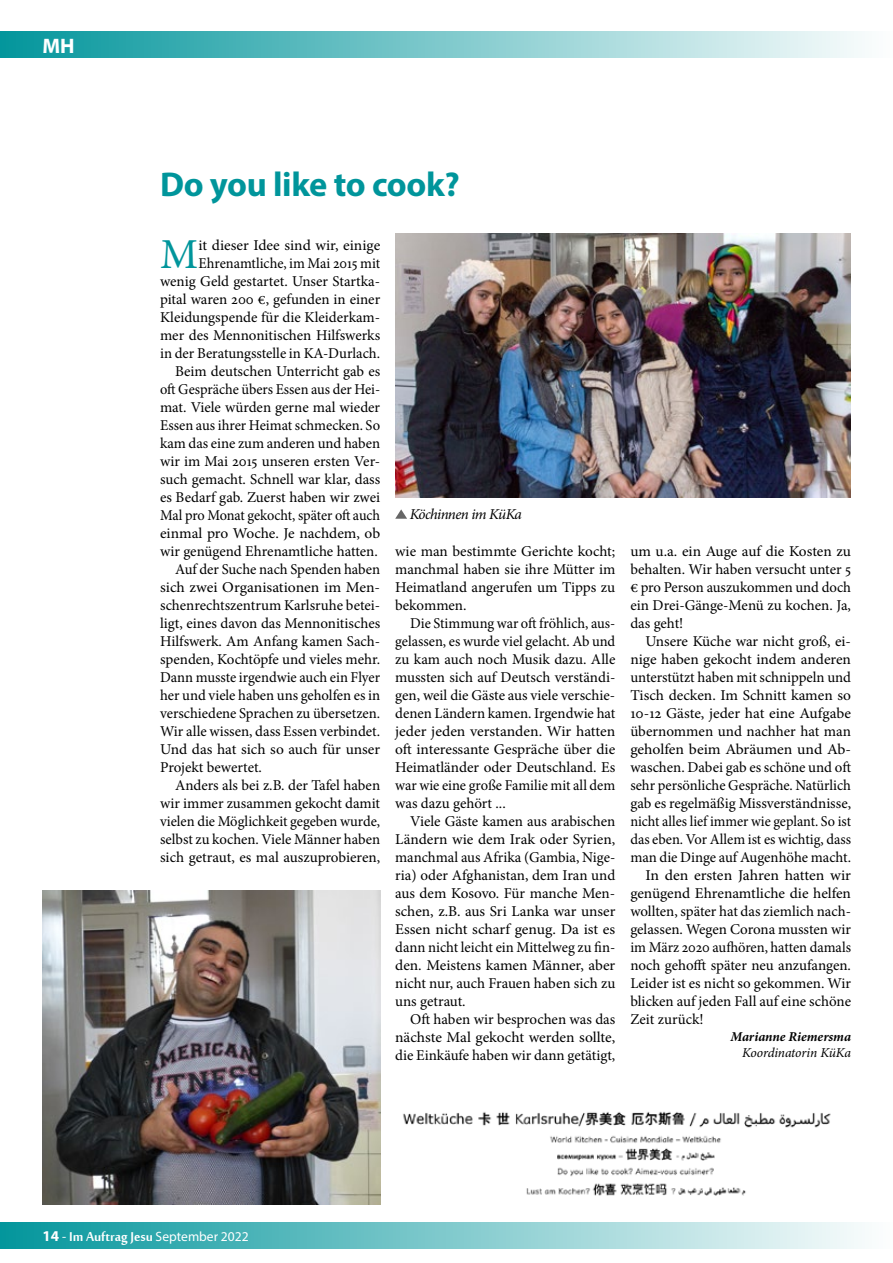
<style>
.page{position:relative;width:893px;height:1263px;background:#fff}
.page>*{position:absolute;margin:0;border:0;box-sizing:border-box;transform-origin:0 0}
.t1{font:42.75px "Minion Pro";color:#00959b}
.t2{font:700 34.5px "Myriad Pro";letter-spacing:-.01em;color:#00959b}
.t3{font:700 21px "Myriad Pro";color:#fff}
.t4{font:15px/18px "Minion Pro";color:#000;text-align:justify}
.t5{font:15px "Minion Pro";color:#000;scale:.95 1}
.t6{font:15px "Minion Pro";color:#000;scale:.96 1}
.t7{font:15px "Minion Pro";color:#000;scale:1.05 1}
.t8{font:15px "Minion Pro";color:#000;scale:1.04 1}
.t9{font:italic 15px "Minion Pro";letter-spacing:-.045em;color:#000}
.t10{font:13.5px "Myriad Pro";color:#fff}
.t11{font:italic 700 13.5px "Minion Pro";letter-spacing:-.005em;color:#000}
.t12{font:italic 13.5px "Minion Pro";letter-spacing:-.015em;color:#000}
.s1{font-weight:700;font-size:15px}
.s2{font-family:"Mool Boran";font-size:19.5px}
</style>
<div class="page">
<div style="left:0;top:1222px;width:893px;height:27px;background:linear-gradient(to right,#03969c,#fdfefe)"></div>
<div style="left:0;top:31px;width:893px;height:27px;background:linear-gradient(to right,#03969c,#fdfefe)"></div>
<img style="left:395px;top:233px;width:455px;height:264px">
<svg style="left:395px;top:509px;width:12px;height:10px"></svg>
<img style="left:403px;top:1111px;width:428px;height:85px">
<img style="left:43px;top:890px;width:337px;height:314px">
<h3 class="t3" style="left:43px;top:32px;width:34px">MH</h3>
<h2 class="t2" style="left:160px;top:162px;width:301px">Do you like to cook?</h2>
<h1 class="t1" style="left:160px;top:226px;width:40px">M</h1>
<p class="t4" style="left:199px;top:237px;width:183px">it dieser Idee sind wir, einige</p>
<p class="t6" style="left:199px;top:253px;width:191px">Ehrenamtliche, im Mai 2015 mit</p>
<p class="t4" style="left:160px;top:273px;width:222px">wenig Geld gestartet. Unser Startka-</p>
<p class="t4" style="left:160px;top:291px;width:222px">pital waren 200 €, gefunden in einer</p>
<p class="t4" style="left:160px;top:309px;width:222px">Kleidungspende für die Kleiderkam-</p>
<p class="t4" style="left:160px;top:327px;width:222px">mer des Mennonitischen Hilfswerks</p>
<p class="t4" style="left:160px;top:345px;width:222px">in der Beratungsstelle in KA-Durlach.</p>
<p class="t4" style="left:175px;top:363px;width:207px">Beim deutschen Unterricht gab es</p>
<p class="t6" style="left:160px;top:379px;width:231px">oft Gespräche übers Essen aus der Hei-</p>
<p class="t4" style="left:160px;top:399px;width:222px">mat. Viele würden gerne mal wieder</p>
<p class="t4" style="left:160px;top:417px;width:222px">Essen aus ihrer Heimat schmecken. So</p>
<p class="t4" style="left:160px;top:435px;width:222px">kam das eine zum anderen und haben</p>
<p class="t4" style="left:160px;top:453px;width:222px">wir im Mai 2015 unseren ersten Ver-</p>
<p class="t4" style="left:160px;top:471px;width:222px">such gemacht. Schnell war klar, dass</p>
<p class="t4" style="left:160px;top:489px;width:222px">es Bedarf gab. Zuerst haben wir zwei</p>
<p class="t5" style="left:160px;top:505px;width:233px">Mal pro Monat gekocht, später oft auch</p>
<p class="t4" style="left:160px;top:525px;width:222px">einmal pro Woche. Je nachdem, ob</p>
<p class="t4" style="left:160px;top:543px;width:219px">wir genügend Ehrenamtliche hatten.</p>
<p class="t4" style="left:175px;top:561px;width:207px">Auf der Suche nach Spenden haben</p>
<p class="t8" style="left:160px;top:577px;width:213px">sich zwei Organisationen im Men-</p>
<p class="t4" style="left:160px;top:597px;width:222px">schenrechtszentrum Karlsruhe betei-</p>
<p class="t4" style="left:160px;top:615px;width:222px">ligt, eines davon das Mennonitisches</p>
<p class="t4" style="left:160px;top:633px;width:222px">Hilfswerk. Am Anfang kamen Sach-</p>
<p class="t4" style="left:160px;top:651px;width:222px">spenden, Kochtöpfe und vieles mehr.</p>
<p class="t4" style="left:160px;top:669px;width:222px">Dann musste irgendwie auch ein Flyer</p>
<p class="t4" style="left:160px;top:687px;width:222px">her und viele haben uns geholfen es in</p>
<p class="t4" style="left:160px;top:705px;width:222px">verschiedene Sprachen zu übersetzen.</p>
<p class="t4" style="left:160px;top:723px;width:222px">Wir alle wissen, dass Essen verbindet.</p>
<p class="t4" style="left:160px;top:741px;width:222px">Und das hat sich so auch für unser</p>
<p class="t4" style="left:160px;top:759px;width:103px">Projekt bewertet.</p>
<p class="t4" style="left:175px;top:777px;width:207px">Anders als bei z.B. der Tafel haben</p>
<p class="t4" style="left:160px;top:795px;width:222px">wir immer zusammen gekocht damit</p>
<p class="t4" style="left:160px;top:813px;width:222px">vielen die Möglichkeit gegeben wurde,</p>
<p class="t4" style="left:160px;top:831px;width:222px">selbst zu kochen. Viele Männer haben</p>
<p class="t4" style="left:160px;top:849px;width:222px">sich getraut, es mal auszuprobieren,</p>
<p class="t9" style="left:410px;top:504px;width:114px">Köchinnen im KüKa</p>
<p class="t4" style="left:395px;top:543px;width:222px">wie man bestimmte Gerichte kocht; manchmal haben sie ihre Mütter im Heimatland angerufen um Tipps zu bekommen.</p>
<p class="t4" style="left:395px;top:615px;width:222px;text-indent:15px">Die Stimmung war oft fröhlich, aus&shy;gelassen, es wurde viel gelacht. Ab und zu kam auch noch Musik dazu. Alle mussten sich auf Deutsch verständi&shy;gen, weil die Gäste aus viele verschie&shy;denen Ländern kamen. Irgendwie hat jeder jeden verstanden. Wir hatten oft interessante Gespräche über die Heimatländer oder Deutschland. Es war wie eine große Familie mit all dem was dazu gehört ...</p>
<p class="t4" style="left:395px;top:813px;width:222px;text-indent:15px">Viele Gäste kamen aus arabischen Ländern wie dem Irak oder Syrien, manchmal aus Afrika (Gambia, Nige&shy;ria) oder Afghanistan, dem Iran und aus dem Kosovo. Für manche Men&shy;schen, z.B. aus Sri Lanka war unser Essen nicht scharf genug. Da ist es dann nicht leicht ein Mittelweg zu fin&shy;den. Meistens kamen Männer, aber nicht nur, auch Frauen haben sich zu uns getraut.</p>
<p class="t4" style="left:395px;top:1011px;width:222px;text-indent:15px">Oft haben wir besprochen was das nächste Mal gekocht werden sollte, die Einkäufe haben wir dann getätigt,</p>
<p class="t4" style="left:630px;top:543px;width:222px">um u.a. ein Auge auf die Kosten zu behalten. Wir haben versucht unter 5 € pro Person auszukommen und doch ein Drei-Gänge-Menü zu kochen. Ja, das geht!</p>
<p class="t4" style="left:645px;top:633px;width:207px">Unsere Küche war nicht groß, ei-</p>
<p class="t4" style="left:630px;top:651px;width:222px">nige haben gekocht indem anderen</p>
<p class="t4" style="left:630px;top:669px;width:222px">unterstützt haben mit schnippeln und</p>
<p class="t4" style="left:630px;top:687px;width:222px">Tisch decken. Im Schnitt kamen so</p>
<p class="t4" style="left:630px;top:705px;width:222px">10-12 Gäste, jeder hat eine Aufgabe</p>
<p class="t4" style="left:630px;top:723px;width:222px">übernommen und nachher hat man</p>
<p class="t7" style="left:630px;top:739px;width:212px">geholfen beim Abräumen und Ab-</p>
<p class="t4" style="left:630px;top:759px;width:222px">waschen. Dabei gab es schöne und oft</p>
<p class="t4" style="left:630px;top:777px;width:222px">sehr persönliche Gespräche. Natürlich</p>
<p class="t4" style="left:630px;top:795px;width:222px">gab es regelmäßig Missverständnisse,</p>
<p class="t5" style="left:630px;top:811px;width:234px">nicht alles lief immer wie geplant. So ist</p>
<p class="t4" style="left:630px;top:831px;width:222px">das eben. Vor Allem ist es wichtig, dass</p>
<p class="t4" style="left:630px;top:849px;width:222px">man die Dinge auf Augenhöhe macht.</p>
<p class="t7" style="left:645px;top:865px;width:197px">In den ersten Jahren hatten wir</p>
<p class="t4" style="left:630px;top:885px;width:222px">genügend Ehrenamtliche die helfen</p>
<p class="t4" style="left:630px;top:903px;width:222px">wollten, später hat das ziemlich nach-</p>
<p class="t4" style="left:630px;top:921px;width:222px">gelassen. Wegen Corona mussten wir</p>
<p class="t4" style="left:630px;top:939px;width:222px">im März 2020 aufhören, hatten damals</p>
<p class="t4" style="left:630px;top:957px;width:222px">noch gehofft später neu anzufangen.</p>
<p class="t4" style="left:630px;top:975px;width:222px">Leider ist es nicht so gekommen. Wir</p>
<p class="t4" style="left:630px;top:993px;width:222px">blicken auf jeden Fall auf eine schöne</p>
<p class="t4" style="left:630px;top:1011px;width:75px">Zeit zurück!</p>
<p class="t11" style="left:730px;top:1027px;width:122px">Marianne Riemersma</p>
<p class="t12" style="left:742px;top:1043px;width:110px">Koordinatorin KüKa</p>
<p class="t10" style="left:43px;top:1228px;width:208px"><span class="s1">14</span> - <span class="s2">Im Auftrag Jesu</span> September 2022</p>
</div>
